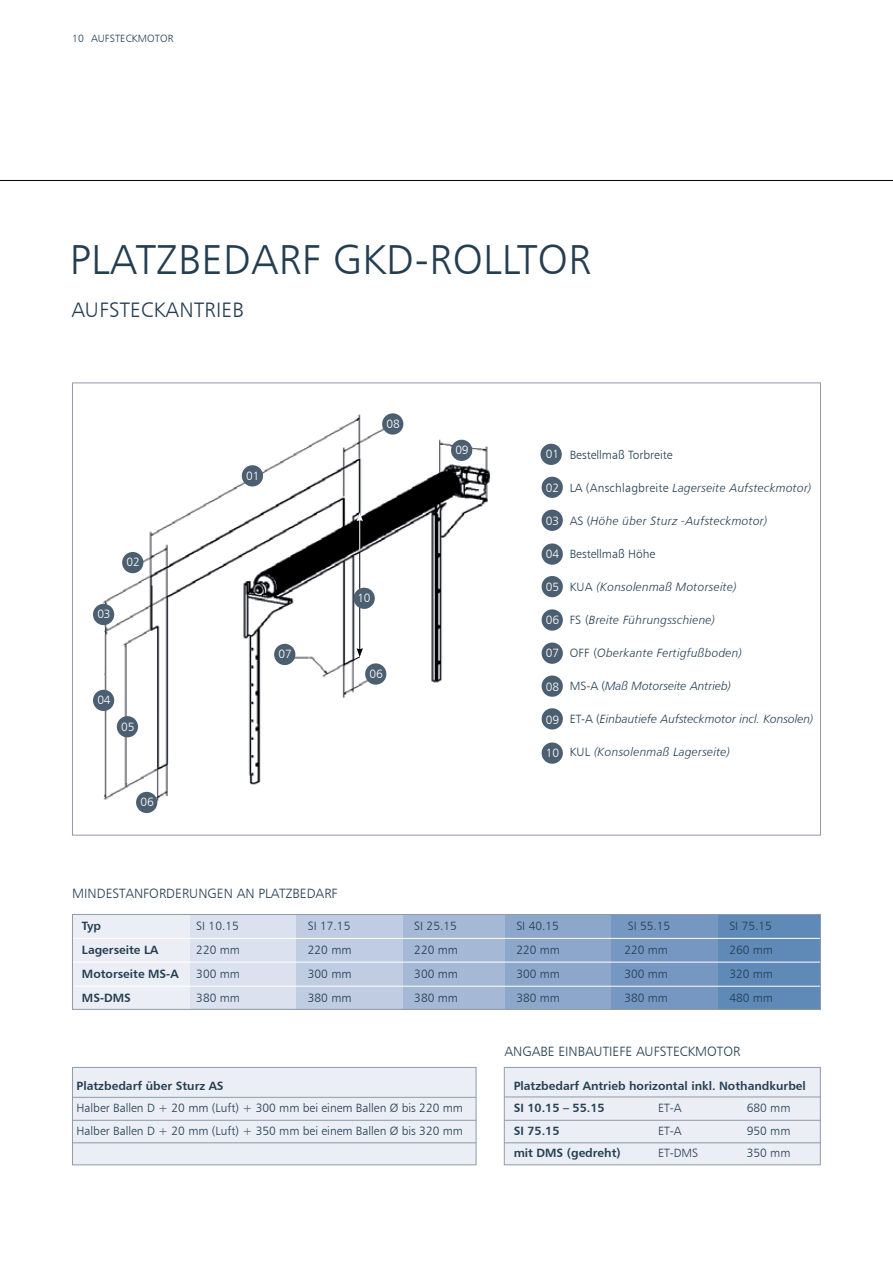
<style>
.page{position:relative;width:893px;height:1263px;background:#fff}
.page>*{position:absolute;margin:0;border:0;box-sizing:border-box;transform-origin:0 0}
.t1{font:42px "Humanist 777 BT Light B";letter-spacing:.01em;color:#233d51}
.t2{font:21px "Humanist 777 BT Light B";letter-spacing:.015em;color:#233d51}
.t3{font:13.5px "Humanist 777 BT Light B";color:#233d51}
.t4{font:12px/22.5px "Humanist 777 BT Light B";color:#233d51}
.t5{font:12px "Humanist 777 BT Light Italic B";letter-spacing:.02em;color:#233d51}
.t6{font:12px/24px "Humanist 777 BT Bold B";color:#233d51}
.t7{font:12px "Humanist 777 BT Light Italic B";color:#233d51}
.t8{font:12px "Humanist 777 BT Light B";letter-spacing:-.02em;color:#fff}
.t9{font:10.5px "Humanist 777 BT Light B";letter-spacing:.01em;color:#233d51}
.s1{font-family:"Humanist 777 BT Light B"}
</style>
<div class="page">
<hr style="left:0;top:180px;width:893px;height:1px;background:#000">
<img style="left:103px;top:414px;width:387px;height:394px">
<div style="left:542px;top:708px;width:21px;height:21px;background:#4c5f71;border-radius:50%"></div>
<div style="left:542px;top:742px;width:21px;height:22px;background:#4c5f71;border-radius:50%"></div>
<div style="left:718px;top:914px;width:103px;height:95px;background:#5f89b7"></div>
<div style="left:72px;top:914px;width:119px;height:95px;background:#ebeef5"></div>
<div style="left:190px;top:914px;width:107px;height:95px;background:#dbe1ee"></div>
<div style="left:297px;top:914px;width:106px;height:95px;background:#bfcce1"></div>
<div style="left:403px;top:914px;width:102px;height:95px;background:#a5b8d5"></div>
<div style="left:505px;top:914px;width:106px;height:95px;background:#8da7cb"></div>
<div style="left:611px;top:914px;width:107px;height:95px;background:#7697c1"></div>
<hr style="left:72px;top:938px;width:749px;height:1px;background:#fff">
<hr style="left:72px;top:962px;width:749px;height:1px;background:#fff">
<hr style="left:73px;top:986px;width:753px;height:1px;background:#fff">
<div style="left:72px;top:1067px;width:404px;height:98px;background:#ebeef5;border:1px solid #909aa9"></div>
<hr style="left:72px;top:1097px;width:404px;height:1px;background:#909aa9">
<div style="left:504px;top:1067px;width:316px;height:98px;background:#ebeef5;border:1px solid #909aa9"></div>
<hr style="left:504px;top:1097px;width:317px;height:1px;background:#909aa9">
<hr style="left:504px;top:1120px;width:317px;height:1px;background:#909aa9">
<hr style="left:72px;top:1120px;width:404px;height:1px;background:#909aa9">
<hr style="left:504px;top:1142px;width:316px;height:1px;background:#909aa9">
<hr style="left:72px;top:1142px;width:404px;height:1px;background:#909aa9">
<div style="left:540px;top:444px;width:22px;height:21px;background:#4c5f71;border-radius:50%"></div>
<div style="left:242px;top:465px;width:21px;height:21px;background:#4c5f71;border-radius:50%"></div>
<div style="left:122px;top:552px;width:21px;height:21px;background:#4c5f71;border-radius:50%"></div>
<div style="left:542px;top:477px;width:21px;height:21px;background:#4c5f71;border-radius:50%"></div>
<div style="left:542px;top:510px;width:21px;height:21px;background:#4c5f71;border-radius:50%"></div>
<div style="left:542px;top:543px;width:21px;height:22px;background:#4c5f71;border-radius:50%"></div>
<div style="left:542px;top:576px;width:21px;height:21px;background:#4c5f71;border-radius:50%"></div>
<div style="left:542px;top:609px;width:21px;height:22px;background:#4c5f71;border-radius:50%"></div>
<div style="left:542px;top:642px;width:21px;height:22px;background:#4c5f71;border-radius:50%"></div>
<div style="left:542px;top:675px;width:21px;height:22px;background:#4c5f71;border-radius:50%"></div>
<div style="left:93px;top:604px;width:21px;height:21px;background:#4c5f71;border-radius:50%"></div>
<div style="left:93px;top:690px;width:21px;height:21px;background:#4c5f71;border-radius:50%"></div>
<div style="left:117px;top:716px;width:21px;height:21px;background:#4c5f71;border-radius:50%"></div>
<div style="left:136px;top:792px;width:21px;height:21px;background:#4c5f71;border-radius:50%"></div>
<div style="left:274px;top:644px;width:21px;height:21px;background:#4c5f71;border-radius:50%"></div>
<div style="left:365px;top:663px;width:21px;height:22px;background:#4c5f71;border-radius:50%"></div>
<div style="left:382px;top:413px;width:21px;height:22px;background:#4c5f71;border-radius:50%"></div>
<div style="left:451px;top:440px;width:21px;height:21px;background:#4c5f71;border-radius:50%"></div>
<hr style="left:359px;top:519px;width:1px;height:131px;background:#000">
<svg style="left:353px;top:648px;width:10px;height:13px"></svg>
<div style="left:354px;top:588px;width:21px;height:21px;background:#4c5f71;border-radius:50%"></div>
<hr style="left:359px;top:519px;width:1px;height:32px;background:#fff">
<svg style="left:356px;top:512px;width:7px;height:9px"></svg>
<div style="left:72px;top:914px;width:749px;height:95px;border:1px solid #909aa9"></div>
<p class="t9" style="left:72px;top:32px;width:103px">10 AUFSTECKMOTOR</p>
<h1 class="t1" style="left:70px;top:234px;width:523px">PLATZBEDARF GKD-ROLLTOR</h1>
<h2 class="t2" style="left:71px;top:297px;width:174px">AUFSTECKANTRIEB</h2>
<p class="t8" style="left:97px;top:607px;width:15px">03</p>
<p class="t8" style="left:127px;top:555px;width:15px">02</p>
<p class="t8" style="left:97px;top:693px;width:15px">04</p>
<p class="t8" style="left:121px;top:719px;width:15px">05</p>
<p class="t8" style="left:141px;top:795px;width:15px">06</p>
<p class="t8" style="left:246px;top:468px;width:15px">01</p>
<p class="t8" style="left:279px;top:647px;width:15px">07</p>
<p class="t8" style="left:387px;top:416px;width:15px">08</p>
<p class="t8" style="left:357px;top:591px;width:15px">10</p>
<p class="t8" style="left:370px;top:666px;width:15px">06</p>
<p class="t3" style="left:72px;top:885px;width:267px">MINDESTANFORDERUNGEN AN PLATZBEDARF</p>
<p class="t8" style="left:455px;top:443px;width:15px">09</p>
<p class="t8" style="left:546px;top:447px;width:15px">01</p>
<p class="t8" style="left:546px;top:480px;width:15px">02</p>
<p class="t8" style="left:546px;top:513px;width:15px">03</p>
<p class="t8" style="left:546px;top:546px;width:15px">04</p>
<p class="t8" style="left:546px;top:579px;width:15px">05</p>
<p class="t8" style="left:546px;top:613px;width:15px">06</p>
<p class="t8" style="left:546px;top:646px;width:15px">07</p>
<p class="t8" style="left:546px;top:679px;width:15px">08</p>
<p class="t8" style="left:546px;top:712px;width:15px">09</p>
<p class="t8" style="left:546px;top:745px;width:15px">10</p>
<p class="t4" style="left:570px;top:443px;width:104px">Bestellmaß Torbreite</p>
<p class="t5" style="left:570px;top:480px;width:243px"><span class="s1">LA (Anschlagbreite</span> Lagerseite Aufsteckmotor)</p>
<p class="t5" style="left:570px;top:513px;width:199px"><span class="s1">AS (</span>Höhe über Sturz -Aufsteckmotor)</p>
<p class="t4" style="left:570px;top:542px;width:87px">Bestellmaß Höhe</p>
<p class="t5" style="left:570px;top:579px;width:169px"><span class="s1">KUA</span> (Konsolenmaß Motorseite)</p>
<p class="t5" style="left:570px;top:612px;width:147px"><span class="s1">FS (</span>Breite Führungsschiene)</p>
<p class="t5" style="left:570px;top:645px;width:174px"><span class="s1">OFF (</span>Oberkante Fertigfußboden)</p>
<p class="t7" style="left:570px;top:678px;width:163px"><span class="s1">MS-A (</span>Maß Motorseite Antrieb)</p>
<p class="t7" style="left:570px;top:711px;width:245px"><span class="s1">ET-A (</span>Einbautiefe Aufsteckmotor incl. Konsolen)</p>
<p class="t5" style="left:570px;top:744px;width:162px"><span class="s1">KUL</span> (Konsolenmaß Lagerseite)</p>
<p class="t6" style="left:82px;top:913px;width:98px">Typ<br>Lagerseite LA<br>Motorseite MS-A<br>MS-DMS</p>
<p class="t4" style="left:196px;top:914px;width:44px">SI 10.15</p>
<p class="t4" style="left:308px;top:914px;width:44px">SI 17.15</p>
<p class="t4" style="left:414px;top:914px;width:44px">SI 25.15</p>
<p class="t4" style="left:516px;top:914px;width:44px">SI 40.15</p>
<p class="t4" style="left:628px;top:914px;width:44px">SI 55.15</p>
<p class="t4" style="left:729px;top:914px;width:44px">SI 75.15</p>
<p class="t4" style="left:196px;top:938px;width:45px">220 mm</p>
<p class="t4" style="left:308px;top:938px;width:45px">220 mm</p>
<p class="t4" style="left:414px;top:938px;width:45px">220 mm</p>
<p class="t4" style="left:516px;top:938px;width:45px">220 mm</p>
<p class="t4" style="left:624px;top:938px;width:45px">220 mm</p>
<p class="t4" style="left:729px;top:938px;width:45px">260 mm</p>
<p class="t4" style="left:196px;top:962px;width:45px">300 mm</p>
<p class="t4" style="left:308px;top:962px;width:45px">300 mm</p>
<p class="t4" style="left:414px;top:962px;width:45px">300 mm</p>
<p class="t4" style="left:516px;top:962px;width:45px">300 mm</p>
<p class="t4" style="left:624px;top:962px;width:45px">300 mm</p>
<p class="t4" style="left:729px;top:962px;width:45px">320 mm</p>
<p class="t4" style="left:196px;top:986px;width:45px">380 mm</p>
<p class="t4" style="left:308px;top:986px;width:45px">380 mm</p>
<p class="t4" style="left:414px;top:986px;width:45px">380 mm</p>
<p class="t4" style="left:516px;top:986px;width:45px">380 mm</p>
<p class="t4" style="left:624px;top:986px;width:45px">380 mm</p>
<p class="t4" style="left:729px;top:986px;width:45px">480 mm</p>
<p class="t6" style="left:77px;top:1073px;width:149px">Platzbedarf über Sturz AS</p>
<p class="t4" style="left:77px;top:1097px;width:388px">Halber Ballen D + 20 mm (Luft) + 300 mm bei einem Ballen Ø bis 220 mm<br>Halber Ballen D + 20 mm (Luft) + 350 mm bei einem Ballen Ø bis 320 mm</p>
<p class="t3" style="left:504px;top:1042px;width:237px">ANGABE EINBAUTIEFE AUFSTECKMOTOR</p>
<p class="t6" style="left:514px;top:1074px;width:294px;line-height:22.5px">Platzbedarf Antrieb horizontal inkl. Nothandkurbel<br>SI 10.15 – 55.15</p>
<p class="t4" style="left:658px;top:1097px;width:25px">ET-A</p>
<p class="t4" style="left:747px;top:1097px;width:45px">680 mm</p>
<p class="t6" style="left:514px;top:1118px;width:47px">SI 75.15</p>
<p class="t4" style="left:658px;top:1119px;width:25px">ET-A</p>
<p class="t4" style="left:747px;top:1119px;width:45px">950 mm</p>
<p class="t6" style="left:514px;top:1141px;width:109px">mit DMS (gedreht)</p>
<p class="t4" style="left:658px;top:1142px;width:42px">ET-DMS</p>
<p class="t4" style="left:747px;top:1142px;width:45px">350 mm</p>
</div>
